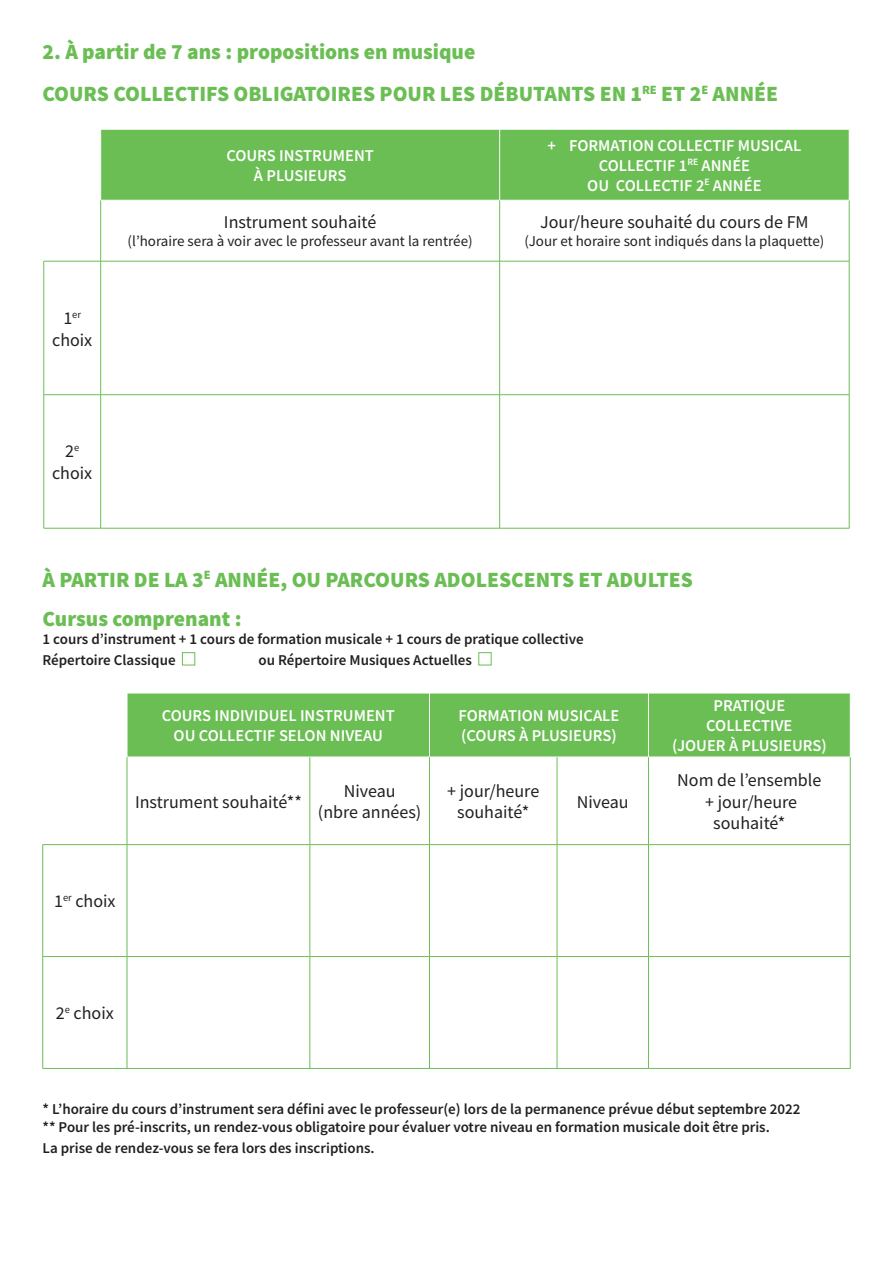
<style>
.page{position:relative;width:893px;height:1263px;background:#fff}
.page>*{position:absolute;margin:0;border:0;box-sizing:border-box;transform-origin:0 0}
.t1{font:900 21.75px/42.6px "Source Sans Pro";color:#6bbe54}
.t2{font:18px/21.6px "Source Sans Pro";color:#231f20;text-align:center}
.t3{font:600 16.5px/19.8px "Source Sans Pro";color:#fff;text-align:center}
.t4{font:600 15px/21.6px "Source Sans Pro";color:#231f20}
.t5{font:15px "Source Sans Pro";color:#231f20}
.t6{font:10.5px "Source Sans Pro";color:#231f20}
.s1{font-size:18px}
</style>
<div class="page">
<div style="left:101px;top:130px;width:748px;height:70px;background:#6bbe54"></div>
<hr style="left:499px;top:129px;width:1px;height:71px;background:#fff">
<hr style="left:100px;top:200px;width:1px;height:61px;background:#6bbe54">
<hr style="left:499px;top:200px;width:1px;height:61px;background:#6bbe54">
<hr style="left:849px;top:200px;width:1px;height:61px;background:#6bbe54">
<hr style="left:44px;top:261px;width:1px;height:133px;background:#6bbe54">
<hr style="left:44px;top:261px;width:57px;height:1px;background:#6bbe54">
<hr style="left:100px;top:261px;width:1px;height:133px;background:#6bbe54">
<hr style="left:101px;top:261px;width:399px;height:1px;background:#6bbe54">
<hr style="left:499px;top:261px;width:1px;height:133px;background:#6bbe54">
<hr style="left:500px;top:261px;width:349px;height:1px;background:#6bbe54">
<hr style="left:849px;top:261px;width:1px;height:133px;background:#6bbe54">
<hr style="left:44px;top:395px;width:1px;height:133px;background:#6bbe54">
<hr style="left:44px;top:394px;width:57px;height:1px;background:#6bbe54">
<hr style="left:44px;top:528px;width:57px;height:1px;background:#6bbe54">
<hr style="left:100px;top:395px;width:1px;height:133px;background:#6bbe54">
<hr style="left:101px;top:394px;width:399px;height:1px;background:#6bbe54">
<hr style="left:101px;top:528px;width:399px;height:1px;background:#6bbe54">
<hr style="left:499px;top:395px;width:1px;height:133px;background:#6bbe54">
<hr style="left:500px;top:394px;width:349px;height:1px;background:#6bbe54">
<hr style="left:849px;top:395px;width:1px;height:133px;background:#6bbe54">
<hr style="left:500px;top:528px;width:349px;height:1px;background:#6bbe54">
<div style="left:182px;top:652px;width:13px;height:13px;border:1px solid #6bbe54"></div>
<div style="left:479px;top:652px;width:12px;height:13px;border:1px solid #6bbe54"></div>
<div style="left:128px;top:694px;width:722px;height:63px;background:#6bbe54"></div>
<hr style="left:429px;top:693px;width:1px;height:64px;background:#fff">
<hr style="left:648px;top:693px;width:1px;height:64px;background:#fff">
<hr style="left:127px;top:757px;width:1px;height:87px;background:#6bbe54">
<hr style="left:310px;top:757px;width:1px;height:87px;background:#6bbe54">
<hr style="left:429px;top:757px;width:1px;height:87px;background:#6bbe54">
<hr style="left:557px;top:757px;width:1px;height:87px;background:#6bbe54">
<hr style="left:648px;top:757px;width:1px;height:87px;background:#6bbe54">
<hr style="left:850px;top:757px;width:1px;height:87px;background:#6bbe54">
<hr style="left:42px;top:845px;width:1px;height:111px;background:#6bbe54">
<hr style="left:42px;top:957px;width:1px;height:111px;background:#6bbe54">
<hr style="left:43px;top:844px;width:84px;height:1px;background:#6bbe54">
<hr style="left:127px;top:844px;width:183px;height:1px;background:#6bbe54">
<hr style="left:310px;top:844px;width:119px;height:1px;background:#6bbe54">
<hr style="left:429px;top:844px;width:128px;height:1px;background:#6bbe54">
<hr style="left:557px;top:844px;width:91px;height:1px;background:#6bbe54">
<hr style="left:648px;top:844px;width:202px;height:1px;background:#6bbe54">
<hr style="left:127px;top:845px;width:1px;height:111px;background:#6bbe54">
<hr style="left:310px;top:845px;width:1px;height:111px;background:#6bbe54">
<hr style="left:429px;top:845px;width:1px;height:111px;background:#6bbe54">
<hr style="left:557px;top:845px;width:1px;height:111px;background:#6bbe54">
<hr style="left:648px;top:845px;width:1px;height:111px;background:#6bbe54">
<hr style="left:850px;top:845px;width:1px;height:111px;background:#6bbe54">
<hr style="left:127px;top:957px;width:1px;height:111px;background:#6bbe54">
<hr style="left:310px;top:957px;width:1px;height:111px;background:#6bbe54">
<hr style="left:429px;top:957px;width:1px;height:111px;background:#6bbe54">
<hr style="left:557px;top:957px;width:1px;height:111px;background:#6bbe54">
<hr style="left:648px;top:957px;width:1px;height:111px;background:#6bbe54">
<hr style="left:850px;top:957px;width:1px;height:111px;background:#6bbe54">
<hr style="left:43px;top:956px;width:84px;height:1px;background:#6bbe54">
<hr style="left:127px;top:956px;width:183px;height:1px;background:#6bbe54">
<hr style="left:310px;top:956px;width:119px;height:1px;background:#6bbe54">
<hr style="left:429px;top:956px;width:128px;height:1px;background:#6bbe54">
<hr style="left:557px;top:956px;width:91px;height:1px;background:#6bbe54">
<hr style="left:648px;top:956px;width:202px;height:1px;background:#6bbe54">
<hr style="left:43px;top:1068px;width:84px;height:1px;background:#6bbe54">
<hr style="left:127px;top:1068px;width:183px;height:1px;background:#6bbe54">
<hr style="left:310px;top:1068px;width:119px;height:1px;background:#6bbe54">
<hr style="left:429px;top:1068px;width:128px;height:1px;background:#6bbe54">
<hr style="left:557px;top:1068px;width:91px;height:1px;background:#6bbe54">
<hr style="left:648px;top:1068px;width:202px;height:1px;background:#6bbe54">
<h1 class="t1" style="left:43px;top:30px;width:737px">2. À partir de 7 ans : propositions en musique<br>COURS COLLECTIFS OBLIGATOIRES POUR LES DÉBUTANTS EN 1<sup>RE</sup> ET 2<sup>E</sup> ANNÉE</h1>
<p class="t6" style="left:63px;top:308px;width:19px"><span class="s1">1</span>er</p>
<p class="t2" style="left:52px;top:329px;width:42px">choix</p>
<p class="t3" style="left:226px;top:145px;width:149px">COURS INSTRUMENT<br>À PLUSIEURS</p>
<p class="t3" style="left:547px;top:136px;width:255px">+ FORMATION COLLECTIF MUSICAL<br>COLLECTIF 1<sup>RE</sup> ANNÉE<br>OU COLLECTIF 2<sup>E</sup> ANNÉE</p>
<p class="t2" style="left:224px;top:212px;width:154px">Instrument souhaité</p>
<p class="t5" style="left:128px;top:232px;width:346px">(l’horaire sera à voir avec le professeur avant la rentrée)</p>
<p class="t2" style="left:540px;top:212px;width:270px">Jour/heure souhaité du cours de FM</p>
<p class="t5" style="left:524px;top:232px;width:301px">(Jour et horaire sont indiqués dans la plaquette)</p>
<p class="t2" style="left:52px;top:440px;width:42px">2<sup>e </sup>choix</p>
<h1 class="t1" style="left:43px;top:559px;width:652px;line-height:39px">À PARTIR DE LA 3<sup>E</sup> ANNÉE, OU PARCOURS ADOLESCENTS ET ADULTES<br>Cursus comprenant :</h1>
<p class="t4" style="left:43px;top:628px;width:543px">1 cours d’instrument + 1 cours de formation musicale + 1 cours de pratique collective<br>Répertoire Classique</p>
<p class="t4" style="left:259px;top:649px;width:215px">ou Répertoire Musiques Actuelles</p>
<p class="t3" style="left:162px;top:706px;width:234px">COURS INDIVIDUEL INSTRUMENT<br>OU COLLECTIF SELON NIVEAU</p>
<p class="t3" style="left:458px;top:706px;width:162px;text-align:left">FORMATION MUSICALE (COURS À PLUSIEURS)</p>
<p class="t3" style="left:672px;top:696px;width:156px">PRATIQUE<br>COLLECTIVE<br>(JOUER À PLUSIEURS)</p>
<p class="t2" style="left:135px;top:791px;width:168px">Instrument souhaité**</p>
<p class="t2" style="left:318px;top:780px;width:105px">Niveau<br>(nbre années)</p>
<p class="t2" style="left:447px;top:780px;width:93px">+ jour/heure souhaité*</p>
<p class="t2" style="left:577px;top:791px;width:53px">Niveau</p>
<p class="t2" style="left:677px;top:769px;width:146px">Nom de l’ensemble + jour/heure souhaité*</p>
<p class="t2" style="left:54px;top:890px;width:63px">1<sup>er</sup> choix</p>
<p class="t2" style="left:56px;top:1002px;width:59px">2<sup>e</sup> choix</p>
<p class="t4" style="left:43px;top:1099px;width:759px;line-height:18px">* L’horaire du cours d’instrument sera défini avec le professeur(e) lors de la permanence prévue début septembre 2022 ** Pour les pré-inscrits, un rendez-vous obligatoire pour évaluer votre niveau en formation musicale doit être pris.</p>
<p class="t4" style="left:43px;top:1137px;width:334px">La prise de rendez-vous se fera lors des inscriptions.</p>
</div>
